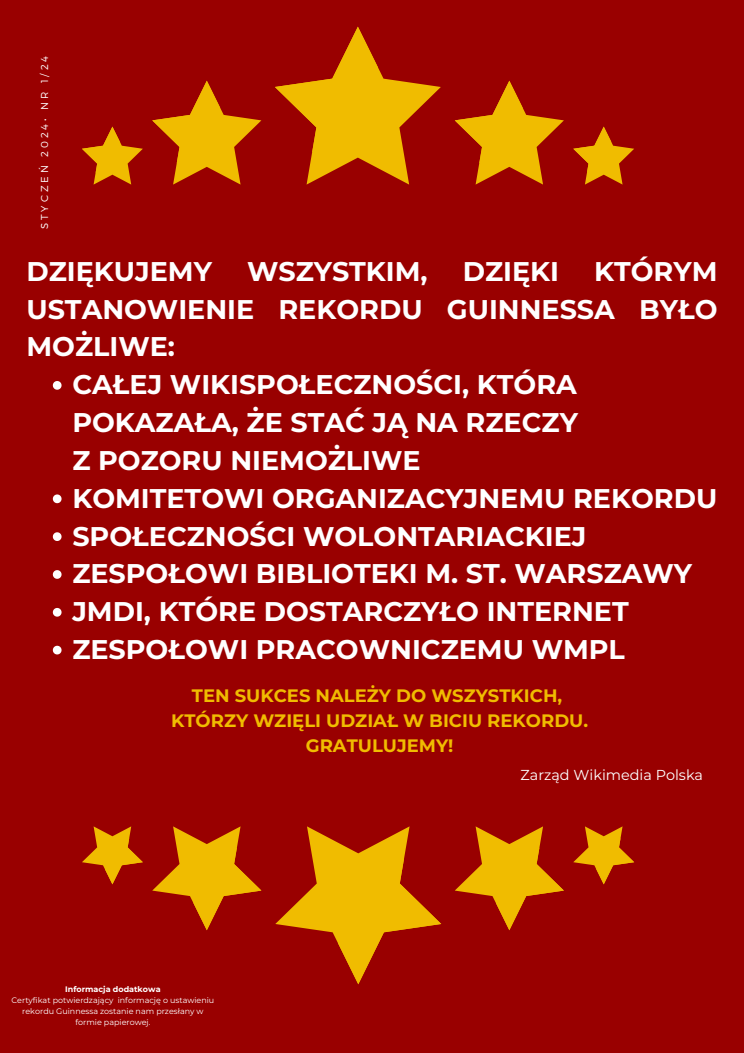
<style>
.page{position:relative;width:744px;height:1053px;background:#fff}
.page>*{position:absolute;margin:0;border:0;box-sizing:border-box;transform-origin:0 0}
.t1{font:700 27px/37.8px "Montserrat";color:#fff;text-align:justify}
.t2{font:700 18px/24.9px "Montserrat";color:#f0bc00;text-align:center}
.t3{font:14.4px "Montserrat";color:#fff}
.t4{font:300 10.04px "Montserrat";letter-spacing:.29em;color:#fff}
.t5{font:8px/11.1px "Montserrat";color:#fff;text-align:center}
.t6{font:700 8px "Montserrat";color:#fff}
</style>
<div class="page">
<div style="left:0;top:0;width:744px;height:1052px;background:#900"></div>
<svg style="left:455px;top:81px;width:109px;height:103px"></svg>
<svg style="left:573px;top:127px;width:61px;height:57px"></svg>
<svg style="left:82px;top:127px;width:61px;height:57px"></svg>
<svg style="left:152px;top:81px;width:109px;height:103px"></svg>
<svg style="left:275px;top:27px;width:166px;height:157px"></svg>
<svg style="left:53px;top:381px;width:9px;height:9px"></svg>
<svg style="left:53px;top:494px;width:9px;height:9px"></svg>
<svg style="left:53px;top:532px;width:9px;height:9px"></svg>
<svg style="left:53px;top:570px;width:9px;height:9px"></svg>
<svg style="left:53px;top:608px;width:9px;height:8px"></svg>
<svg style="left:53px;top:645px;width:9px;height:9px"></svg>
<svg style="left:152px;top:826px;width:109px;height:104px"></svg>
<svg style="left:82px;top:826px;width:61px;height:58px"></svg>
<svg style="left:573px;top:826px;width:61px;height:58px"></svg>
<svg style="left:455px;top:826px;width:109px;height:104px"></svg>
<svg style="left:275px;top:826px;width:166px;height:158px"></svg>
<h5 class="t4" style="left:38px;top:229px;width:175px;rotate:-90deg">STYCZEŃ 2024• NR 1/24</h5>
<p class="t1" style="left:26px;top:252px;width:187px">DZIĘKUJEMY</p>
<p class="t1" style="left:247px;top:252px;width:182px">WSZYSTKIM,</p>
<p class="t1" style="left:463px;top:252px;width:98px">DZIĘKI</p>
<p class="t1" style="left:26px;top:252px;width:693px;text-indent:568px">KTÓRYM USTANOWIENIE REKORDU GUINNESSA BYŁO MOŻLIWE:</p>
<h1 class="t1" style="left:72px;top:365px;width:507px">CAŁEJ WIKISPOŁECZNOŚCI, KTÓRA POKAZAŁA, ŻE STAĆ JĄ NA RZECZY Z POZORU NIEMOŻLIWE</h1>
<p class="t1" style="left:72px;top:479px;width:646px">KOMITETOWI ORGANIZACYJNEMU REKORDU</p>
<p class="t1" style="left:72px;top:517px;width:516px">SPOŁECZNOŚCI WOLONTARIACKIEJ</p>
<p class="t1" style="left:72px;top:554px;width:621px">ZESPOŁOWI BIBLIOTEKI M. ST. WARSZAWY</p>
<p class="t1" style="left:72px;top:592px;width:558px">JMDI, KTÓRE DOSTARCZYŁO INTERNET</p>
<p class="t1" style="left:72px;top:630px;width:554px">ZESPOŁOWI PRACOWNICZEMU WMPL</p>
<h3 class="t2" style="left:171px;top:682px;width:418px">TEN SUKCES NALEŻY DO WSZYSTKICH,<br>KTÓRZY WZIĘLI UDZIAŁ W BICIU REKORDU.<br>GRATULUJEMY!</h3>
<h4 class="t6" style="left:65px;top:984px;width:97px">Informacja dodatkowa</h4>
<p class="t5" style="left:12px;top:994px;width:204px">Certyfikat potwierdzający informację o ustawieniu rekordu Guinnessa zostanie nam przesłany w formie papierowej.</p>
<p class="t3" style="left:520px;top:765px;width:184px">Zarząd Wikimedia Polska</p>
</div>
